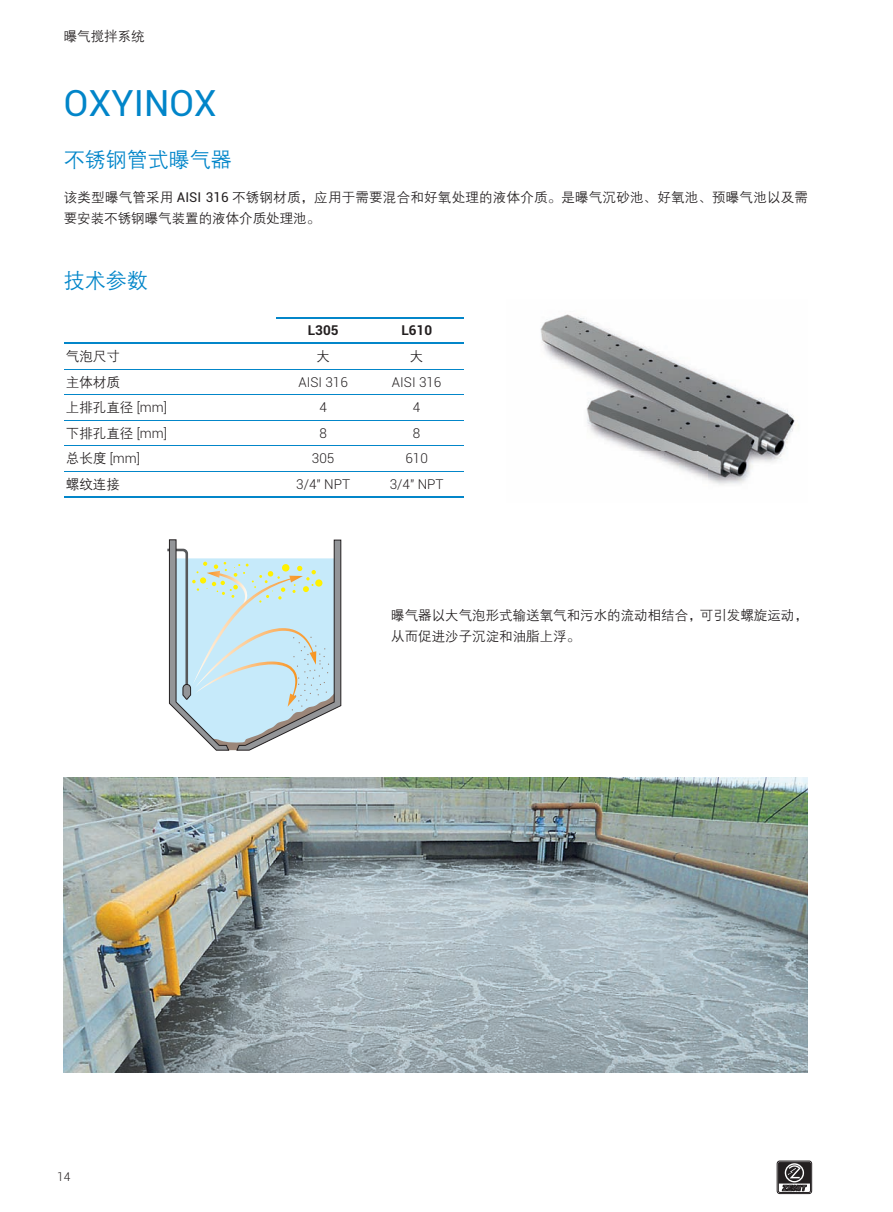
<style>
.page{position:relative;width:893px;height:1212px;background:#fff}
.page>*{position:absolute;margin:0;border:0;box-sizing:border-box;transform-origin:0 0}
.t1{font:36px "Roboto";color:#0185c9}
.t2{font:21px "FZZDXJW GB1 0";color:#0185c9}
.t3{font:13.5px/21px "FZZDXJW GB1 0";color:#231f20}
.t4{font:13.5px/21px "FZZDXJW GB1 0";letter-spacing:.02em;color:#231f20}
.t5{font:300 13.5px "Roboto";color:#231f20}
.t6{font:700 13.5px "Roboto";color:#231f20}
.t7{font:13.5px "FZZDXJW GB1 0";color:#231f20}
.t8{font:300 12px "Roboto";color:#231f20}
.s1{font-family:"Roboto"}
.s2{font-family:"Roboto";font-weight:300}
.s3{font-family:"FZZDXJW GB1 0";font-weight:400}
</style>
<div class="page">
<div style="left:777px;top:1160px;width:35px;height:34px;border:1px solid #231f20;border-radius:3px"></div>
<div style="left:778px;top:1162px;width:33px;height:30px;border:1px solid #231f20;border-radius:2px"></div>
<svg style="left:778px;top:1162px;width:32px;height:29px"></svg>
<img style="left:64px;top:778px;width:744px;height:294px">
<svg style="left:167px;top:539px;width:174px;height:212px"></svg>
<img style="left:540px;top:314px;width:259px;height:171px">
<hr style="left:64px;top:369px;width:212px;height:1px;background:#0386c9">
<hr style="left:276px;top:369px;width:94px;height:1px;background:#0386c9">
<hr style="left:370px;top:369px;width:93px;height:1px;background:#0386c9">
<hr style="left:64px;top:394px;width:212px;height:1px;background:#0386c9">
<hr style="left:276px;top:394px;width:94px;height:1px;background:#0386c9">
<hr style="left:370px;top:394px;width:93px;height:1px;background:#0386c9">
<hr style="left:64px;top:420px;width:212px;height:1px;background:#0386c9">
<hr style="left:276px;top:420px;width:94px;height:1px;background:#0386c9">
<hr style="left:370px;top:420px;width:93px;height:1px;background:#0386c9">
<hr style="left:64px;top:445px;width:212px;height:1px;background:#0386c9">
<hr style="left:276px;top:445px;width:94px;height:1px;background:#0386c9">
<hr style="left:370px;top:445px;width:93px;height:1px;background:#0386c9">
<hr style="left:64px;top:471px;width:212px;height:1px;background:#0386c9">
<hr style="left:276px;top:471px;width:94px;height:1px;background:#0386c9">
<hr style="left:370px;top:471px;width:93px;height:1px;background:#0386c9">
<hr style="left:64px;top:342px;width:212px;height:2px;background:#0386c9">
<hr style="left:276px;top:317px;width:94px;height:1px;background:#0386c9">
<hr style="left:276px;top:342px;width:94px;height:2px;background:#0386c9">
<hr style="left:370px;top:317px;width:93px;height:1px;background:#0386c9">
<hr style="left:370px;top:342px;width:93px;height:2px;background:#0386c9">
<hr style="left:64px;top:496px;width:212px;height:1px;background:#0386c9">
<hr style="left:276px;top:496px;width:94px;height:1px;background:#0386c9">
<hr style="left:370px;top:496px;width:93px;height:1px;background:#0386c9">
<p class="t7" style="left:64px;top:29px;width:82px">曝气搅拌系统</p>
<h1 class="t1" style="left:64px;top:78px;width:154px">OXYINOX</h1>
<h2 class="t2" style="left:64px;top:149px;width:169px">不锈钢管式曝气器</h2>
<p class="t4" style="left:64px;top:187px;width:746px">该类型曝气管采用 <span class="s1">AISI 316</span> 不锈钢材质，应用于需要混合和好氧处理的液体介质。是曝气沉砂池、好氧池、预曝气池以及需要安装不锈钢曝气装置的液体介质处理池。</p>
<h2 class="t2" style="left:64px;top:269px;width:85px">技术参数</h2>
<p class="t6" style="left:308px;top:321px;width:32px">L305</p>
<p class="t6" style="left:401px;top:321px;width:32px">L610</p>
<p class="t3" style="left:66px;top:346px;width:55px">气泡尺寸</p>
<p class="t3" style="left:316px;top:346px;width:15px">大</p>
<p class="t3" style="left:410px;top:346px;width:15px">大</p>
<p class="t3" style="left:66px;top:372px;width:55px">主体材质</p>
<p class="t5" style="left:298px;top:372px;width:51px">AISI 316</p>
<p class="t5" style="left:392px;top:372px;width:51px">AISI 316</p>
<p class="t3" style="left:66px;top:397px;width:103px">上排孔直径 <span class="s2">[mm]</span></p>
<p class="t5" style="left:319px;top:398px;width:9px">4</p>
<p class="t5" style="left:413px;top:398px;width:9px">4</p>
<p class="t3" style="left:66px;top:423px;width:103px">下排孔直径 <span class="s2">[mm]</span></p>
<p class="t5" style="left:319px;top:423px;width:9px">8</p>
<p class="t5" style="left:413px;top:423px;width:9px">8</p>
<p class="t5" style="left:66px;top:449px;width:76px"><span class="s3">总长度</span> [mm]</p>
<p class="t5" style="left:312px;top:449px;width:24px">305</p>
<p class="t5" style="left:405px;top:449px;width:24px">610</p>
<p class="t3" style="left:66px;top:474px;width:55px">螺纹连接</p>
<p class="t5" style="left:296px;top:475px;width:55px">3/4" NPT</p>
<p class="t5" style="left:390px;top:475px;width:55px">3/4" NPT</p>
<p class="t8" style="left:57px;top:1169px;width:15px">14</p>
<p class="t3" style="left:391px;top:605px;width:418px">曝气器以大气泡形式输送氧气和污水的流动相结合，可引发螺旋运动，从而促进沙子沉淀和油脂上浮。</p>
</div>
